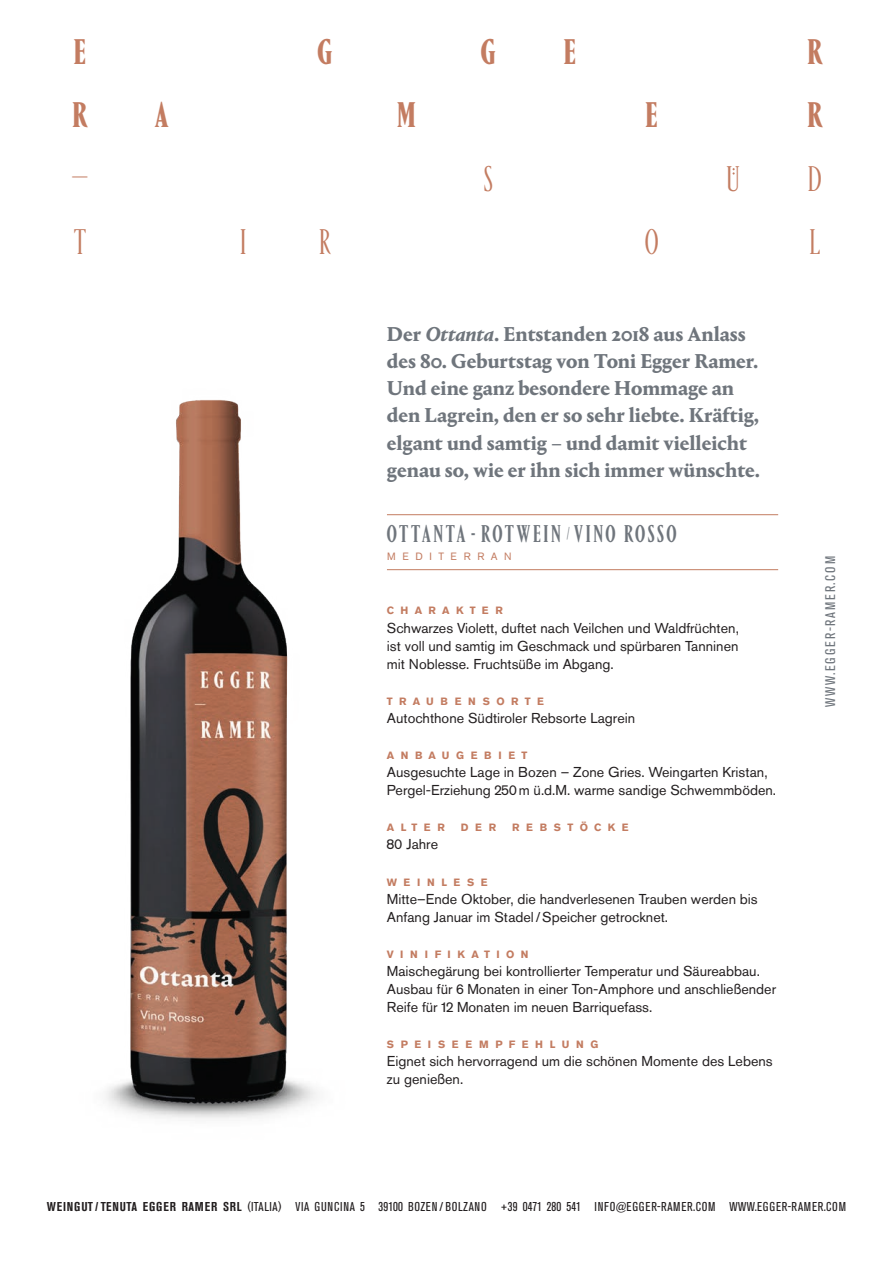
<style>
.page{position:relative;width:893px;height:1263px;background:#fff}
.page>*{position:absolute;margin:0;border:0;box-sizing:border-box;transform-origin:0 0}
.t1{font:700 37.5px "Portrait Cond";color:#c37c61}
.t2{font:300 37.5px "Portrait Cond";color:#c37c61}
.t3{font:500 25.5px "Portrait Cond";letter-spacing:.1em;color:#6f757c}
.t4{font:700 21px/27.2px "Portrait Text";letter-spacing:-.005em;color:#6f757c}
.t5{font:14.25px/18px "Akzidenz Grotesk Pro";color:#231f20}
.t6{font:condensed 13.8px "Akzidenz Grotesk Pro";letter-spacing:.12em;color:#6f757c;scale:1.05 1}
.t7{font:condensed 12.75px "Akzidenz Grotesk Pro";letter-spacing:.05em;color:#231f20}
.t8{font:700 10.5px "Akzidenz Grotesk Pro";letter-spacing:.6em;color:#c37c61}
.t9{font:700 10.5px "Akzidenz Grotesk Pro";letter-spacing:.62em;color:#c37c61}
.t10{font:700 10.5px "Akzidenz Grotesk Pro";letter-spacing:.64em;color:#c37c61}
.t11{font:10.5px "Akzidenz Grotesk Pro";letter-spacing:.63em;color:#c37c61}
.s1{font-style:italic}
.s2{font-weight:700}
</style>
<div class="page">
<hr style="left:387px;top:514px;width:391px;height:1px;background:#c37c61">
<hr style="left:387px;top:569px;width:391px;height:1px;background:#c37c61">
<img style="left:106px;top:400px;width:211px;height:719px">
<h1 class="t1" style="left:74px;top:29px;width:13px">E</h1>
<h1 class="t1" style="left:318px;top:29px;width:16px">G</h1>
<h1 class="t1" style="left:481px;top:29px;width:16px">G</h1>
<h1 class="t1" style="left:564px;top:29px;width:13px">E</h1>
<h1 class="t1" style="left:807px;top:29px;width:16px">R</h1>
<h1 class="t1" style="left:73px;top:92px;width:16px">R</h1>
<h1 class="t1" style="left:155px;top:92px;width:15px">A</h1>
<h1 class="t1" style="left:397px;top:92px;width:20px">M</h1>
<h1 class="t1" style="left:645px;top:92px;width:13px">E</h1>
<h1 class="t1" style="left:807px;top:92px;width:16px">R</h1>
<h1 class="t2" style="left:72px;top:153px;width:18px">—</h1>
<h1 class="t2" style="left:484px;top:157px;width:11px">S</h1>
<h1 class="t2" style="left:727px;top:157px;width:15px">U</h1>
<h1 class="t2" style="left:808px;top:157px;width:15px">D</h1>
<h1 class="t2" style="left:74px;top:221px;width:14px">T</h1>
<h1 class="t2" style="left:240px;top:221px;width:8px">I</h1>
<h1 class="t2" style="left:319px;top:221px;width:13px">R</h1>
<h1 class="t2" style="left:645px;top:221px;width:15px">O</h1>
<h1 class="t2" style="left:809px;top:221px;width:12px">L</h1>
<p class="t4" style="left:387px;top:319px;width:375px">Der <span class="s1">Ottanta</span>. Entstanden 2018 aus Anlass des 80. Geburtstag von Toni Egger Ramer.<br>Und eine ganz besondere Hommage an den Lagrein, den er so sehr liebte. Kräftig, elgant und samtig – und damit vielleicht genau so, wie er ihn sich immer wünschte.</p>
<h2 class="t3" style="left:387px;top:519px;width:291px">OTTANTA - ROTWEIN <sup>/</sup> VINO ROSSO</h2>
<p class="t11" style="left:387px;top:550px;width:126px">MEDITERRAN</p>
<p class="t8" style="left:387px;top:604px;width:117px">CHARAKTER</p>
<p class="t5" style="left:387px;top:618px;width:353px;text-align:justify">Schwarzes Violett, duftet nach Veilchen und Waldfrüchten, ist voll und samtig im Geschmack und spürbaren Tanninen mit Noblesse. Fruchtsüße im Abgang.</p>
<p class="t8" style="left:387px;top:694px;width:158px">TRAUBENSORTE</p>
<p class="t5" style="left:387px;top:709px;width:250px">Autochthone Südtiroler Rebsorte Lagrein</p>
<p class="t9" style="left:387px;top:748px;width:142px">ANBAUGEBIET</p>
<p class="t5" style="left:387px;top:763px;width:391px">Ausgesuchte Lage in Bozen – Zone Gries. Weingarten Kristan,<br>Pergel-Erziehung 250m ü.d.M. warme sandige Schwemmböden.</p>
<p class="t9" style="left:387px;top:821px;width:59px">ALTER</p>
<p class="t9" style="left:461px;top:821px;width:37px">DER</p>
<p class="t9" style="left:512px;top:821px;width:118px">REBSTÖCKE</p>
<p class="t5" style="left:387px;top:835px;width:53px">80 Jahre</p>
<p class="t10" style="left:387px;top:875px;width:102px">WEINLESE</p>
<p class="t5" style="left:387px;top:890px;width:372px">Mitte–Ende Oktober, die handverlesenen Trauben werden bis<br>Anfang Januar im Stadel/Speicher getrocknet.</p>
<p class="t8" style="left:387px;top:947px;width:143px">VINIFIKATION</p>
<p class="t5" style="left:387px;top:962px;width:391px">Maischegärung bei kontrollierter Temperatur und Säureabbau.<br>Ausbau für 6 Monaten in einer Ton-Amphore und anschließender<br>Reife für 12 Monaten im neuen Barriquefass.</p>
<p class="t10" style="left:387px;top:1038px;width:213px">SPEISEEMPFEHLUNG</p>
<p class="t5" style="left:387px;top:1052px;width:387px">Eignet sich hervorragend um die schönen Momente des Lebens zu genießen.</p>
<p class="t6" style="left:821px;top:707px;width:145px;rotate:-90deg">WWW.EGGER-RAMER.COM</p>
<p class="t7" style="left:47px;top:1198px;width:801px"><span class="s2">WEINGUT/TENUTA EGGER RAMER SRL</span> (ITALIA) VIA GUNCINA 5 39100 BOZEN / BOLZANO +39 0471 280 541 INFO@EGGER-RAMER.COM WWW.EGGER-RAMER.COM</p>
</div>
